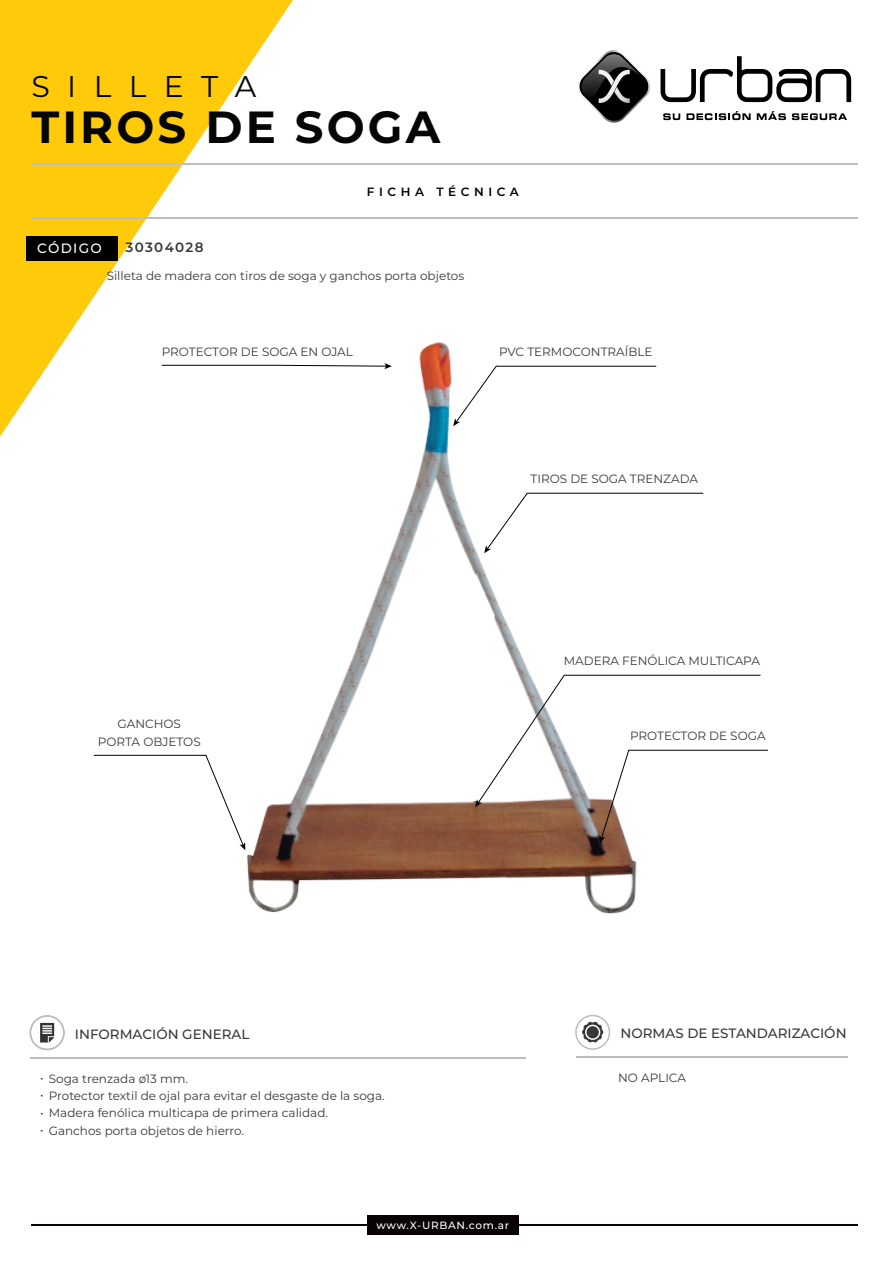
<style>
.page{position:relative;width:893px;height:1263px;background:#fff}
.page>*{position:absolute;margin:0;border:0;box-sizing:border-box;transform-origin:0 0}
.t1{font:700 45px "Montserrat";letter-spacing:.07em;color:#040505}
.t2{font:30px "Montserrat";letter-spacing:.58em;color:#040505}
.t3{font:500 13.5px "Montserrat";color:#383839}
.t4{font:600 13.5px "Montserrat";letter-spacing:.1em;color:#383839}
.t5{font:500 13.5px "Montserrat";letter-spacing:.1em;color:#fff}
.t6{font:12px/17.4px "Montserrat";color:#383839;text-align:center}
.t7{font:600 12px "Montserrat";letter-spacing:.38em;color:#000}
.t8{font:500 10.5px "Montserrat";letter-spacing:.07em;color:#fff}
</style>
<div class="page">
<svg style="left:0;top:0;width:293px;height:437px;fill:#feca0a"></svg>
<hr style="left:31px;top:1224px;width:827px;height:2px;background:#080302">
<div style="left:367px;top:1216px;width:152px;height:19px;background:#080302"></div>
<hr style="left:31px;top:163px;width:827px;height:2px;background:#bcbdc0">
<hr style="left:31px;top:217px;width:827px;height:2px;background:#bcbdc0">
<svg style="left:663px;top:113px;width:17px;height:7px"></svg>
<svg style="left:686px;top:111px;width:65px;height:9px"></svg>
<svg style="left:757px;top:111px;width:29px;height:9px"></svg>
<svg style="left:792px;top:113px;width:55px;height:7px"></svg>
<svg style="left:660px;top:56px;width:191px;height:46px"></svg>
<svg style="left:578px;top:50px;width:72px;height:73px"></svg>
<svg style="left:161px;top:363px;width:72px;height:6px"></svg>
<svg style="left:93px;top:754px;width:140px;height:68px"></svg>
<svg style="left:665px;top:492px;width:39px;height:2px"></svg>
<div style="left:27px;top:236px;width:91px;height:24px;background:#000"></div>
<hr style="left:30px;top:1057px;width:495px;height:1px;background:#bcbdc0">
<div style="left:30px;top:1015px;width:35px;height:35px;border:2px solid #bcbdc0;border-radius:50%"></div>
<hr style="left:576px;top:1056px;width:271px;height:2px;background:#bcbdc0">
<div style="left:575px;top:1015px;width:35px;height:35px;border:2px solid #bcbdc0;border-radius:50%"></div>
<svg style="left:40px;top:1023px;width:14px;height:19px"></svg>
<svg style="left:582px;top:1021px;width:22px;height:22px"></svg>
<img style="left:233px;top:321px;width:432px;height:593px">
<svg style="left:475px;top:674px;width:293px;height:169px"></svg>
<h2 class="t2" style="left:31px;top:65px;width:226px">SILLETA</h2>
<h1 class="t1" style="left:31px;top:95px;width:410px">TIROS DE SOGA</h1>
<p class="t5" style="left:37px;top:239px;width:66px">CÓDIGO</p>
<p class="t4" style="left:126px;top:237px;width:80px">30304028</p>
<p class="t7" style="left:367px;top:183px;width:153px">FICHA TÉCNICA</p>
<p class="t6" style="left:107px;top:266px;width:359px">Silleta de madera con tiros de soga y ganchos porta objetos</p>
<p class="t6" style="left:162px;top:343px;width:193px">PROTECTOR DE SOGA EN OJAL</p>
<p class="t6" style="left:499px;top:343px;width:155px">PVC TERMOCONTRAÍBLE</p>
<p class="t6" style="left:531px;top:470px;width:169px">TIROS DE SOGA TRENZADA</p>
<p class="t6" style="left:98px;top:715px;width:104px">GANCHOS<br>PORTA OBJETOS</p>
<p class="t6" style="left:564px;top:652px;width:198px">MADERA FENÓLICA MULTICAPA</p>
<p class="t6" style="left:630px;top:727px;width:137px">PROTECTOR DE SOGA</p>
<p class="t3" style="left:75px;top:1025px;width:176px">INFORMACIÓN GENERAL</p>
<p class="t6" style="left:40px;top:1069px;width:150px">• Soga trenzada ø13 mm.</p>
<p class="t6" style="left:40px;top:1087px;width:346px">• Protector textil de ojal para evitar el desgaste de la soga.</p>
<p class="t6" style="left:40px;top:1104px;width:290px">• Madera fenólica multicapa de primera calidad.</p>
<p class="t6" style="left:40px;top:1121px;width:206px">• Ganchos porta objetos de hierro.</p>
<p class="t3" style="left:620px;top:1024px;width:228px">NORMAS DE ESTANDARIZACIÓN</p>
<p class="t6" style="left:618px;top:1069px;width:69px">NO APLICA</p>
<p class="t8" style="left:377px;top:1218px;width:134px">www.X-URBAN.com.ar</p>
</div>
